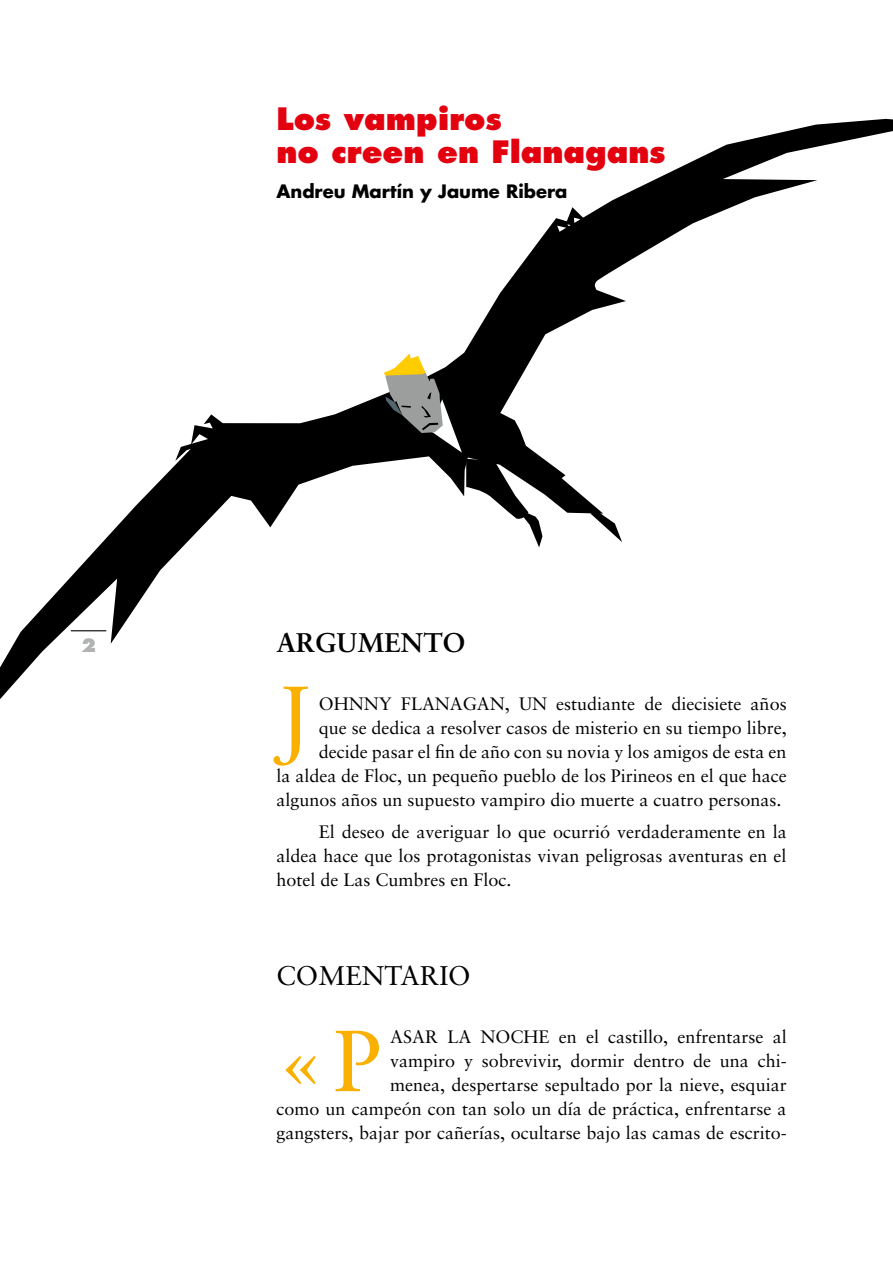
<style>
.page{position:relative;width:893px;height:1263px;background:#fff}
.page>*{position:absolute;margin:0;border:0;box-sizing:border-box;transform-origin:0 0}
.t1{font:86.7px "Sabon";color:#f9b000}
.t2{font:800 30px/33px "Futura";color:#e3000f}
.t3{font:27px "Sabon";color:#000}
.t4{font:700 27px "Sabon";color:#000}
.t5{font:18px/24px "Sabon";color:#000;text-align:right}
.t6{font:700 18px "Futura";color:#000}
.t7{font:800 18px "Futura";color:#b1b2b3}
</style>
<div class="page">
<svg style="left:0;top:119px;width:893px;height:580px"></svg>
<svg style="left:384px;top:353px;width:238px;height:194px"></svg>
<hr style="left:71px;top:630px;width:35px;height:1px;background:#000">
<p class="t7" style="left:81px;top:634px;width:16px">2</p>
<h2 class="t2" style="left:276px;top:102px;width:391px">Los vampiros<br>no creen en Flanagans</h2>
<p class="t6" style="left:276px;top:179px;width:293px">Andreu Martín y Jaume Ribera</p>
<h3 class="t4" style="left:276px;top:625px;width:190px">ARGUMENTO</h3>
<h1 class="t1" style="left:276px;top:665px;width:35px">J</h1>
<p class="t5" style="left:319px;top:691px;width:146px">ohnny Flanaga</p>
<p class="t5" style="left:276px;top:691px;width:512px">n, un estudiante de diecisiete años<br>que se dedica a resolver casos de misterio en su tiempo libre, decide pasar el fin de año con su novia y los amigos de esta en<br>la aldea de Floc, un pequeño pueblo de los Pirineos en el que hace algunos años un supuesto vampiro dio muerte a cuatro personas.</p>
<p class="t5" style="left:276px;top:820px;width:512px;text-align:justify;text-indent:43px">El deseo de averiguar lo que ocurrió verdaderamente en la aldea hace que los protagonistas vivan peligrosas aventuras en el hotel de Las Cumbres en Floc.</p>
<h3 class="t3" style="left:276px;top:960px;width:196px">c omentario</h3>
<p class="t5" style="left:276px;top:1025px;width:512px">r la noche en el castillo, enfrentarse al<br>vampiro y sobrevivir, dormir dentro de una chi-<br>menea, despertarse sepultado por la nieve, esquiar<br>como un campeón con tan solo un día de práctica, enfrentarse a gangsters, bajar por cañerías, ocultarse bajo las camas de escrito-</p>
<h1 class="t1" style="left:276px;top:1009px;width:107px">«P</h1>
<p class="t5" style="left:390px;top:1025px;width:13px">asa</p>
</div>
